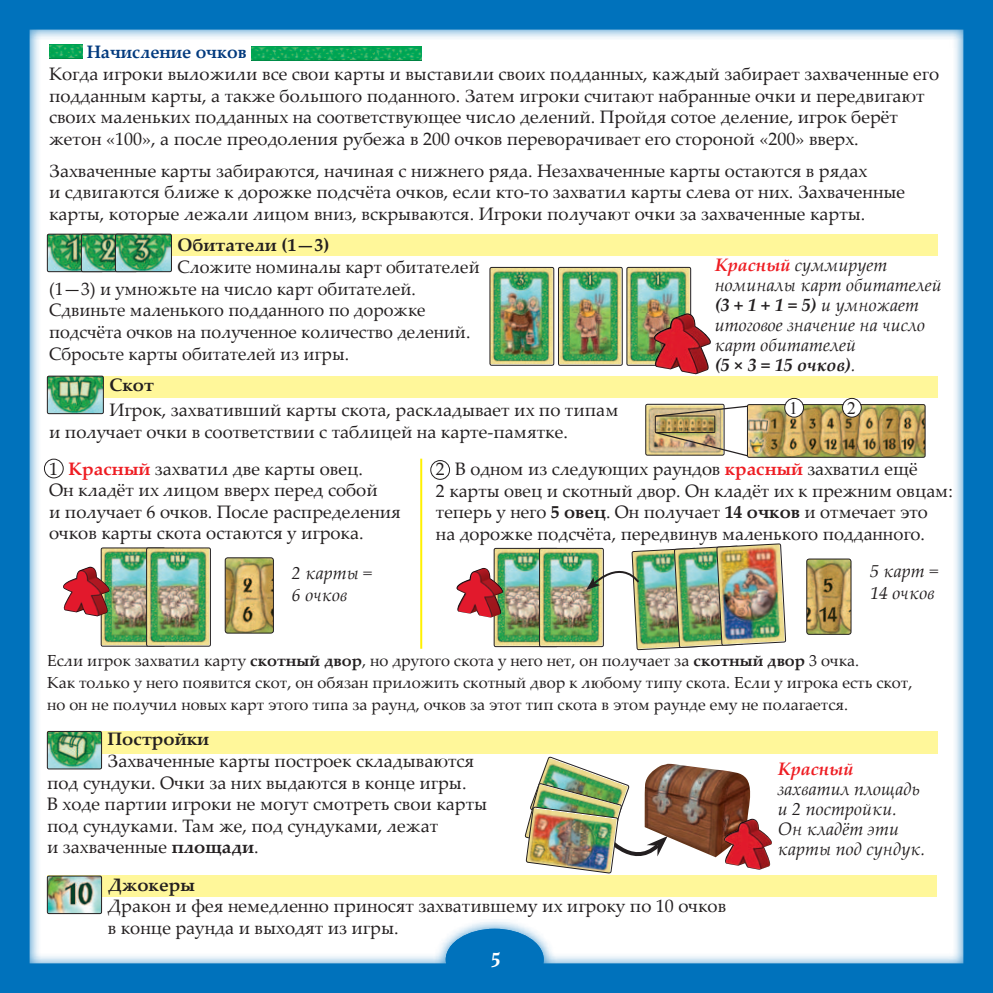
<style>
.page{position:relative;width:993px;height:993px;background:#fff}
.page>*{position:absolute;margin:0;border:0;box-sizing:border-box;transform-origin:0 0}
.t1{font:700 20px "Mirandolina";color:#fff}
.t2{font:18px/21.6px "Palatino Linotype";color:#231f20}
.t3{font:italic 18px/20px "Palatino Linotype";color:#231f20}
.t4{font:700 18px "Palatino Linotype";color:#231f20}
.t5{font:700 18px "Palatino Linotype";color:#023a7e;scale:.95 1}
.t6{font:italic 700 18px "Palatino Linotype";color:#ee1d23}
.t7{font:17.4px "Times New Roman";color:#231f20}
.t8{font:16px/21.6px "Palatino Linotype";color:#231f20}
.s1{font-weight:700;color:#ee1d23}
.s2{font-weight:700}
</style>
<div class="page">
<div style="left:0;top:0;width:992px;height:992px;background:#0072bc"></div>
<div style="left:29px;top:29px;width:934px;height:936px;background:#0072bc;opacity:.87"></div>
<div style="left:44px;top:459px;width:19px;height:19px;background:#fff;border-radius:50%"></div>
<div style="left:44px;top:458px;width:20px;height:20px;border:1px solid #231f20;border-radius:50%"></div>
<div style="left:430px;top:460px;width:19px;height:19px;background:#fff;border-radius:50%"></div>
<div style="left:430px;top:460px;width:20px;height:19px;border:1px solid #231f20;border-radius:50%"></div>
<div style="left:47px;top:234px;width:890px;height:21px;background:#fff79a"></div>
<div style="left:47px;top:376px;width:890px;height:21px;background:#fff79a"></div>
<div style="left:47px;top:731px;width:890px;height:22px;background:#fff79a"></div>
<div style="left:47px;top:875px;width:889px;height:21px;background:#fff79a"></div>
<img style="left:49px;top:44px;width:33px;height:14px">
<img style="left:251px;top:46px;width:170px;height:14px">
<img style="left:645px;top:406px;width:77px;height:49px">
<div style="left:645px;top:404px;width:79px;height:51px;border:1px solid #231f20;border-radius:2px"></div>
<div style="left:654px;top:415px;width:61px;height:17px;border:1px solid #231f20"></div>
<svg style="left:654px;top:404px;width:93px;height:13px"></svg>
<svg style="left:654px;top:431px;width:93px;height:26px;background:#c6b696"></svg>
<img style="left:748px;top:406px;width:175px;height:49px">
<div style="left:746px;top:404px;width:179px;height:53px;border:1px solid #231f20;border-radius:2px"></div>
<img style="left:225px;top:557px;width:47px;height:76px">
<div style="left:225px;top:557px;width:49px;height:76px;border:1px solid #231f20;border-radius:3px"></div>
<img style="left:806px;top:560px;width:43px;height:74px">
<div style="left:806px;top:558px;width:45px;height:76px;border:1px solid #231f20;border-radius:3px"></div>
<hr style="left:420px;top:458px;width:2px;height:190px;background:#fff101">
<img style="left:491px;top:269px;width:61px;height:94px">
<div style="left:489px;top:267px;width:65px;height:98px;border:1px solid #231f20;border-radius:2px"></div>
<img style="left:628px;top:269px;width:60px;height:94px">
<div style="left:626px;top:267px;width:64px;height:98px;border:1px solid #231f20;border-radius:2px"></div>
<img style="left:560px;top:269px;width:60px;height:94px">
<div style="left:558px;top:267px;width:64px;height:98px;border:1px solid #231f20;border-radius:2px"></div>
<img style="left:652px;top:313px;width:59px;height:61px">
<img style="left:103px;top:549px;width:43px;height:95px">
<div style="left:101px;top:547px;width:64px;height:99px;border:1px solid #231f20;border-radius:2px"></div>
<img style="left:148px;top:549px;width:61px;height:95px">
<div style="left:146px;top:547px;width:65px;height:99px;border:1px solid #231f20;border-radius:2px"></div>
<img style="left:495px;top:550px;width:44px;height:94px">
<div style="left:493px;top:548px;width:65px;height:98px;border:1px solid #231f20;border-radius:2px"></div>
<img style="left:49px;top:378px;width:53px;height:34px">
<div style="left:47px;top:376px;width:57px;height:38px;border:1px solid #231f20;border-radius:2px"></div>
<img style="left:49px;top:733px;width:51px;height:34px">
<div style="left:47px;top:731px;width:55px;height:38px;border:1px solid #231f20;border-radius:2px"></div>
<img style="left:541px;top:550px;width:45px;height:94px">
<div style="left:539px;top:548px;width:64px;height:98px;border:1px solid #231f20;border-radius:2px"></div>
<img style="left:586px;top:523px;width:200px;height:147px">
<img style="left:62px;top:566px;width:48px;height:50px">
<img style="left:455px;top:567px;width:48px;height:50px">
<img style="left:667px;top:763px;width:84px;height:94px">
<img style="left:524px;top:755px;width:143px;height:118px">
<div style="left:784px;top:398px;width:19px;height:19px;background:#fff;border-radius:50%"></div>
<div style="left:784px;top:398px;width:19px;height:19px;border:1px solid #231f20;border-radius:50%"></div>
<div style="left:842px;top:398px;width:19px;height:19px;background:#fff;border-radius:50%"></div>
<div style="left:841px;top:398px;width:20px;height:19px;border:1px solid #231f20;border-radius:50%"></div>
<img style="left:49px;top:877px;width:51px;height:34px">
<div style="left:47px;top:875px;width:55px;height:38px;border:1px solid #231f20;border-radius:2px"></div>
<img style="left:49px;top:236px;width:32px;height:34px">
<div style="left:47px;top:234px;width:57px;height:38px;border:1px solid #231f20;border-radius:2px"></div>
<img style="left:83px;top:236px;width:32px;height:34px">
<div style="left:81px;top:234px;width:57px;height:38px;border:1px solid #231f20;border-radius:2px"></div>
<img style="left:117px;top:236px;width:53px;height:34px">
<div style="left:115px;top:234px;width:57px;height:38px;border:1px solid #231f20;border-radius:2px"></div>
<img style="left:722px;top:818px;width:50px;height:51px">
<p class="t5" style="left:87px;top:40px;width:170px">Начисление очков</p>
<p class="t2" style="left:49px;top:62px;width:891px">Когда игроки выложили все свои карты и выставили своих подданных, каждый забирает захваченные его подданным карты, а также большого поданного. Затем игроки считают набранные очки и передвигают своих маленьких подданных на соответствующее число делений. Пройдя сотое деление, игрок берёт жетон «100», а после преодоления рубежа в 200 очков переворачивает его стороной «200» вверх.</p>
<p class="t2" style="left:49px;top:159px;width:857px">Захваченные карты забираются, начиная с нижнего ряда. Незахваченные карты остаются в рядах<br>и сдвигаются ближе к дорожке подсчёта очков, если кто-то захватил карты слева от них. Захваченные карты, которые лежали лицом вниз, вскрываются. Игроки получают очки за захваченные карты.</p>
<p class="t4" style="left:177px;top:232px;width:153px">Обитатели (1—3)</p>
<p class="t2" style="left:49px;top:255px;width:432px;text-indent:128px">Сложите номиналы карт обитателей (1—3) и умножьте на число карт обитателей.<br>Сдвиньте маленького подданного по дорожке подсчёта очков на полученное количество делений.<br>Сбросьте карты обитателей из игры.</p>
<p class="t4" style="left:109px;top:372px;width:46px">Скот</p>
<p class="t2" style="left:49px;top:398px;width:570px;text-indent:60px">Игрок, захвативший карты скота, раскладывает их по типам и получает очки в соответствии с таблицей на карте-памятке.</p>
<p class="t2" style="left:436px;top:457px;width:518px">2 В одном из следующих раундов <span class="s1">красный</span> захватил ещё<br>2 карты овец и скотный двор. Он кладёт их к прежним овцам: теперь у него <span class="s2">5 овец</span>. Он получает <span class="s2">14 очков</span> и отмечает это<br>на дорожке подсчёта, передвинув маленького подданного.</p>
<p class="t3" style="left:714px;top:254px;width:228px"><span class="s1">Красный</span> суммирует номиналы карт обитателей <span class="s2">(3 + 1 + 1 = 5)</span> и умножает итоговое значение на число карт обитателей<br><span class="s2">(5 × 3 = 15 очков)</span>.</p>
<p class="t7" style="left:789px;top:396px;width:10px">1</p>
<p class="t7" style="left:846px;top:396px;width:10px">2</p>
<p class="t2" style="left:49px;top:457px;width:353px">1 <span class="s1">Красный</span> захватил две карты овец.<br>Он кладёт их лицом вверх перед собой<br>и получает 6 очков. После распределения очков карты скота остаются у игрока.</p>
<p class="t3" style="left:292px;top:561px;width:82px;line-height:21.6px">2 карты =<br>6 очков</p>
<p class="t3" style="left:869px;top:559px;width:70px;line-height:21.6px">5 карт =<br>14 очков</p>
<p class="t8" style="left:47px;top:649px;width:866px">Если игрок захватил карту <span class="s2">скотный двор</span>, но другого скота у него нет, он получает за <span class="s2">скотный двор</span> 3 очка.<br>Как только у него появится скот, он обязан приложить скотный двор к любому типу скота. Если у игрока есть скот, но он не получил новых карт этого типа за раунд, очков за этот тип скота в этом раунде ему не полагается.</p>
<p class="t4" style="left:107px;top:726px;width:103px">Постройки</p>
<p class="t2" style="left:47px;top:749px;width:441px;text-indent:60px">Захваченные карты построек складываются под сундуки. Очки за них выдаются в конце игры.<br>В ходе партии игроки не могут смотреть свои карты под сундуками. Там же, под сундуками, лежат<br>и захваченные <span class="s2">площади</span>.</p>
<p class="t6" style="left:777px;top:755px;width:77px">Красный</p>
<p class="t3" style="left:777px;top:777px;width:149px">захватил площадь и 2 постройки.<br>Он кладёт эти карты под сундук.</p>
<p class="t4" style="left:108px;top:871px;width:88px">Джокеры</p>
<p class="t2" style="left:108px;top:894px;width:619px">Дракон и фея немедленно приносят захватившему их игроку по 10 очков в конце раунда и выходят из игры.</p>
<p class="t1" style="left:490px;top:947px;width:12px">5</p>
</div>
